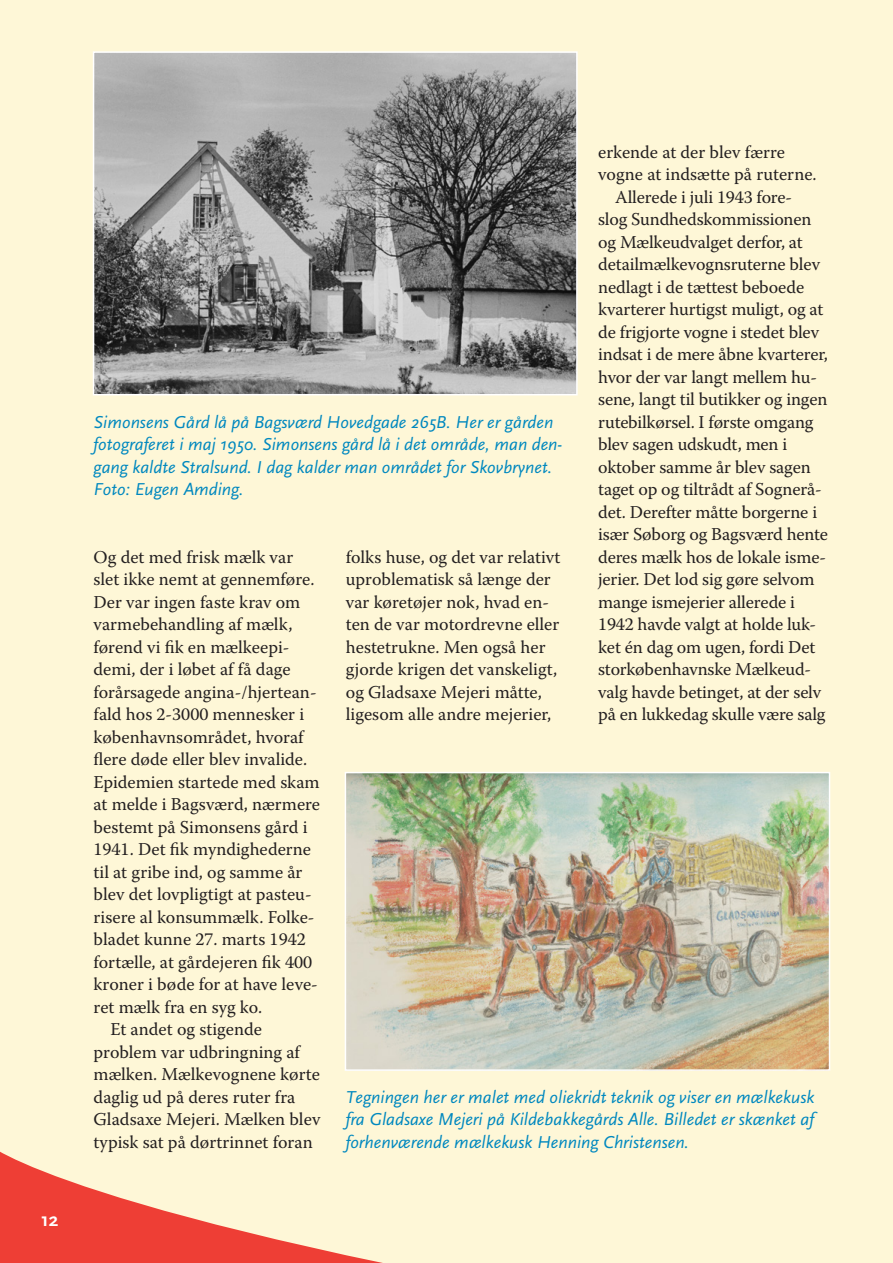
<style>
.page{position:relative;width:893px;height:1263px;background:#fef7d7}
.page>*{position:absolute;margin:0;border:0;box-sizing:border-box;transform-origin:0 0}
.t1{font:700 19.5px "Scala Sans";color:#fff}
.t2{font:18px/22.5px "Warnock Pro";color:#231f20}
.t3{font:italic 18px/22.5px "Scala Sans";color:#0088bf}
</style>
<div class="page">
<svg style="left:0;top:1151px;width:383px;height:112px"></svg>
<img style="left:96px;top:54px;width:479px;height:338px">
<div style="left:93px;top:51px;width:485px;height:344px;border:2px solid #fff"></div>
<img style="left:348px;top:775px;width:479px;height:293px">
<div style="left:345px;top:772px;width:485px;height:299px;border:2px solid #fff"></div>
<p class="t1" style="left:41px;top:1209px;width:19px">12</p>
<p class="t2" style="left:598px;top:140px;width:188px">erkende at der blev færre</p>
<p class="t2" style="left:598px;top:163px;width:220px">vogne at indsætte på ruterne.</p>
<p class="t2" style="left:615px;top:185px;width:178px">Allerede i juli 1943 fore-</p>
<p class="t2" style="left:598px;top:208px;width:215px">slog Sundhedskommissionen</p>
<p class="t2" style="left:598px;top:230px;width:206px">og Mælkeudvalget derfor, at</p>
<p class="t2" style="left:598px;top:253px;width:223px">detailmælkevognsruterne blev</p>
<p class="t2" style="left:598px;top:275px;width:207px">nedlagt i de tættest beboede</p>
<p class="t2" style="left:598px;top:298px;width:227px">kvarterer hurtigst muligt, og at</p>
<p class="t2" style="left:598px;top:320px;width:223px">de frigjorte vogne i stedet blev</p>
<p class="t2" style="left:598px;top:343px;width:231px">indsat i de mere åbne kvarterer,</p>
<p class="t2" style="left:598px;top:365px;width:220px">hvor der var langt mellem hu-</p>
<p class="t2" style="left:598px;top:388px;width:231px">sene, langt til butikker og ingen</p>
<p class="t2" style="left:598px;top:410px;width:217px">rutebilkørsel. I første omgang</p>
<p class="t2" style="left:598px;top:433px;width:191px">blev sagen udskudt, men i</p>
<p class="t2" style="left:598px;top:455px;width:214px">oktober samme år blev sagen</p>
<p class="t2" style="left:598px;top:478px;width:225px">taget op og tiltrådt af Sognerå-</p>
<p class="t2" style="left:598px;top:500px;width:221px">det. Derefter måtte borgerne i</p>
<p class="t2" style="left:598px;top:523px;width:231px">især Søborg og Bagsværd hente</p>
<p class="t2" style="left:598px;top:545px;width:229px">deres mælk hos de lokale isme-</p>
<p class="t2" style="left:598px;top:568px;width:218px">jerier. Det lod sig gøre selvom</p>
<p class="t2" style="left:598px;top:590px;width:198px">mange ismejerier allerede i</p>
<p class="t2" style="left:598px;top:613px;width:219px">1942 havde valgt at holde luk-</p>
<p class="t2" style="left:598px;top:635px;width:219px">ket én dag om ugen, fordi Det</p>
<p class="t2" style="left:598px;top:658px;width:215px">storkøbenhavnske Mælkeud-</p>
<p class="t2" style="left:598px;top:680px;width:224px">valg havde betinget, at der selv</p>
<p class="t2" style="left:598px;top:703px;width:229px">på en lukkedag skulle være salg</p>
<p class="t3" style="left:94px;top:411px;width:470px">Simonsens Gård lå på Bagsværd Hovedgade 265B. Her er gården fotograferet i maj 1950. Simonsens gård lå i det område, man den&shy;gang kaldte Stralsund. I dag kalder man området for Skovbrynet.<br>Foto: Eugen Amding.</p>
<p class="t2" style="left:94px;top:545px;width:201px">Og det med frisk mælk var</p>
<p class="t2" style="left:94px;top:568px;width:222px">slet ikke nemt at gennemføre.</p>
<p class="t2" style="left:94px;top:590px;width:208px">Der var ingen faste krav om</p>
<p class="t2" style="left:94px;top:613px;width:200px">varmebehandling af mælk,</p>
<p class="t2" style="left:94px;top:635px;width:197px">førend vi fik en mælkeepi-</p>
<p class="t2" style="left:94px;top:658px;width:199px">demi, der i løbet af få dage</p>
<p class="t2" style="left:94px;top:680px;width:225px">forårsagede angina-/hjertean-</p>
<p class="t2" style="left:94px;top:703px;width:212px">fald hos 2-3000 mennesker i</p>
<p class="t2" style="left:94px;top:725px;width:212px">københavnsområdet, hvoraf</p>
<p class="t2" style="left:94px;top:748px;width:215px">flere døde eller blev invalide.</p>
<p class="t2" style="left:94px;top:770px;width:228px">Epidemien startede med skam</p>
<p class="t2" style="left:94px;top:793px;width:228px">at melde i Bagsværd, nærmere</p>
<p class="t2" style="left:94px;top:815px;width:216px">bestemt på Simonsens gård i</p>
<p class="t2" style="left:94px;top:838px;width:219px">1941. Det fik myndighederne</p>
<p class="t2" style="left:94px;top:860px;width:210px">til at gribe ind, og samme år</p>
<p class="t2" style="left:94px;top:883px;width:220px">blev det lovpligtigt at pasteu-</p>
<p class="t2" style="left:94px;top:905px;width:222px">risere al konsummælk. Folke-</p>
<p class="t2" style="left:94px;top:928px;width:214px">bladet kunne 27. marts 1942</p>
<p class="t2" style="left:94px;top:950px;width:220px">fortælle, at gårdejeren fik 400</p>
<p class="t2" style="left:94px;top:973px;width:226px">kroner i bøde for at have leve-</p>
<p class="t2" style="left:94px;top:995px;width:170px">ret mælk fra en syg ko.</p>
<p class="t2" style="left:111px;top:1018px;width:153px">Et andet og stigende</p>
<p class="t2" style="left:94px;top:1040px;width:208px">problem var udbringning af</p>
<p class="t2" style="left:94px;top:1063px;width:228px">mælken. Mælkevognene kørte</p>
<p class="t2" style="left:94px;top:1085px;width:203px">daglig ud på deres ruter fra</p>
<p class="t2" style="left:94px;top:1108px;width:228px">Gladsaxe Mejeri. Mælken blev</p>
<p class="t2" style="left:94px;top:1130px;width:221px">typisk sat på dørtrinnet foran</p>
<p class="t2" style="left:346px;top:545px;width:216px">folks huse, og det var relativt uproblematisk så længe der var køretøjer nok, hvad en&shy;ten de var motordrevne eller hestetrukne. Men også her gjorde krigen det vanskeligt, og Gladsaxe Mejeri måtte, ligesom alle andre mejerier,</p>
<p class="t3" style="left:346px;top:1086px;width:470px;text-align:justify">Tegningen her er malet med oliekridt teknik og viser en mælkekusk fra Gladsaxe Mejeri på Kildebakkegårds Alle. Billedet er skænket af forhenværende mælkekusk Henning Christensen.</p>
</div>
